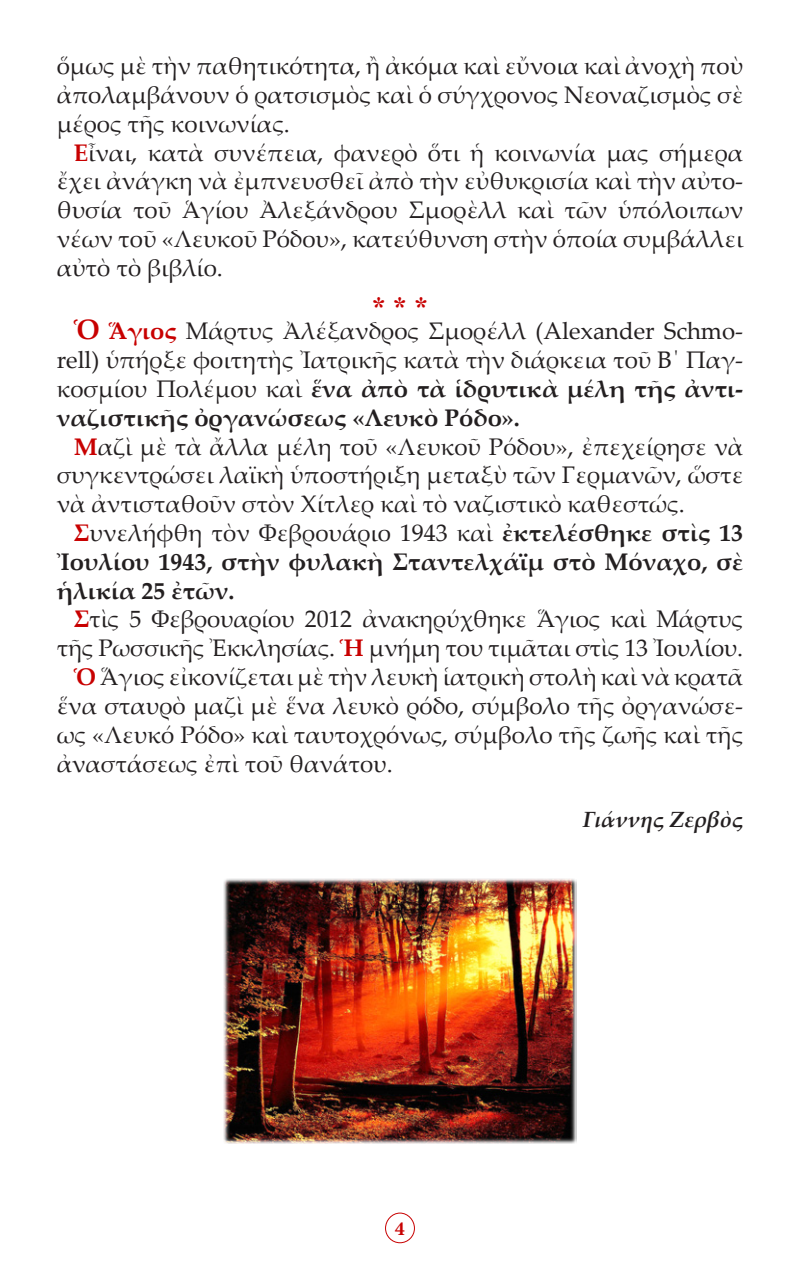
<style>
.page{position:relative;width:800px;height:1270px;background:#fff}
.page>*{position:absolute;margin:0;border:0;box-sizing:border-box;transform-origin:0 0}
.t1{font:28px "CTOS New Times Bold Test 1";color:#c80000}
.t2{font:24px/28.8px "Palatino Linotype";color:#231f20;text-align:justify}
.t3{font:700 24px/28.8px "Palatino Linotype";color:#231f20;text-align:justify}
.t4{font:italic 700 22px "Palatino Linotype";color:#231f20}
.t5{font:700 20px "Minion Pro";color:#c80000}
.s1{font-weight:700;color:#c80000}
.s2{font-weight:700;font-size:28px;color:#c80000}
.s3{font-weight:700}
.s4{color:#c80000}
.s5{font-weight:400}
</style>
<div class="page">
<div style="left:385px;top:1213px;width:30px;height:30px;border:1px solid #c80000;border-radius:50%"></div>
<img style="left:224px;top:879px;width:352px;height:264px">
<p class="t2" style="left:57px;top:51px;width:688px">ὅμως μὲ τὴν παθητικότητα, ἢ ἀκόμα καὶ εὔνοια καὶ ἀνοχὴ ποὺ ἀπολαμβάνουν ὁ ρατσισμὸς καὶ ὁ σύγχρονος Νεοναζισμὸς σὲ μέρος τῆς κοινωνίας.</p>
<p class="t2" style="left:57px;top:137px;width:688px;text-indent:17px"><span class="s1">Ε</span>ἶναι, κατὰ συνέπεια, φανερὸ ὅτι ἡ κοινωνία μας σήμερα ἔχει ἀνάγκη νὰ ἐμπνευσθεῖ ἀπὸ τὴν εὐθυκρισία καὶ τὴν αὐτο&shy;θυσία τοῦ Ἁγίου Ἀλεξάνδρου Σμορὲλλ καὶ τῶν ὑπόλοιπων νέων τοῦ «Λευκοῦ Ρόδου», κατεύθυνση στὴν ὁποία συμβάλλει αὐτὸ τὸ βιβλίο.</p>
<p class="t1" style="left:372px;top:291px;width:57px">* * *</p>
<p class="t2" style="left:57px;top:316px;width:688px;text-indent:17px"><span class="s2">Ὁ</span> <span class="s1">Ἅγιος</span> Μάρτυς Ἀλέξανδρος Σμορέλλ (Alexander Schmo&shy;rell) ὑπήρξε φοιτητὴς Ἰατρικῆς κατὰ τὴν διάρκεια τοῦ Β΄ Παγ&shy;κοσμίου Πολέμου καὶ <span class="s3">ἕνα ἀπὸ τὰ ἱδρυτικὰ μέλη τῆς ἀντι&shy;ναζιστικῆς ὀργανώσεως «Λευκὸ Ρόδο».</span></p>
<p class="t2" style="left:57px;top:431px;width:688px;text-indent:17px"><span class="s1">Μ</span>αζὶ μὲ τὰ ἄλλα μέλη τοῦ «Λευκοῦ Ρόδου», ἐπεχείρησε νὰ συγκεντρώσει λαϊκὴ ὑποστήριξη μεταξὺ τῶν Γερμανῶν, ὥστε νὰ ἀντισταθοῦν στὸν Χίτλερ καὶ τὸ ναζιστικὸ καθεστώς.</p>
<p class="t3" style="left:57px;top:518px;width:688px;text-indent:17px"><span class="s4">Σ</span><span class="s5">υνελήφθη τὸν Φεβρουάριο 1943 καὶ</span> ἐκτελέσθηκε στὶς 13<br>Ἰουλίου 1943, στὴν φυλακὴ Σταντελχάϊμ στὸ Μόναχο, σὲ ἡλικία 25 ἐτῶν.</p>
<p class="t2" style="left:74px;top:604px;width:671px"><span class="s1">Σ</span>τὶς 5 Φεβρουαρίου 2012 ἀνακηρύχθηκε Ἅγιος καὶ Μάρτυς</p>
<p class="t2" style="left:57px;top:633px;width:688px">τῆς Ρωσσικῆς Ἐκκλησίας. <span class="s1">Ἡ</span> μνήμη του τιμᾶται στὶς 13 Ἰουλίου.</p>
<p class="t2" style="left:74px;top:662px;width:671px"><span class="s1">Ὁ</span> Ἅγιος εἰκονίζεται μὲ τὴν λευκὴ ἱατρικὴ στολὴ καὶ νὰ κρατᾶ</p>
<p class="t2" style="left:57px;top:690px;width:688px">ἕνα σταυρὸ μαζὶ μὲ ἕνα λευκὸ ρόδο, σύμβολο τῆς ὀργανώσε-</p>
<p class="t2" style="left:57px;top:719px;width:688px">ως «Λευκό Ρόδο» καὶ ταυτοχρόνως, σύμβολο τῆς ζωῆς καὶ τῆς</p>
<p class="t2" style="left:57px;top:748px;width:338px">ἀναστάσεως ἐπὶ τοῦ θανάτου.</p>
<p class="t4" style="left:583px;top:804px;width:162px">Γιάννης Ζερβὸς</p>
<p class="t5" style="left:395px;top:1214px;width:11px">4</p>
</div>
